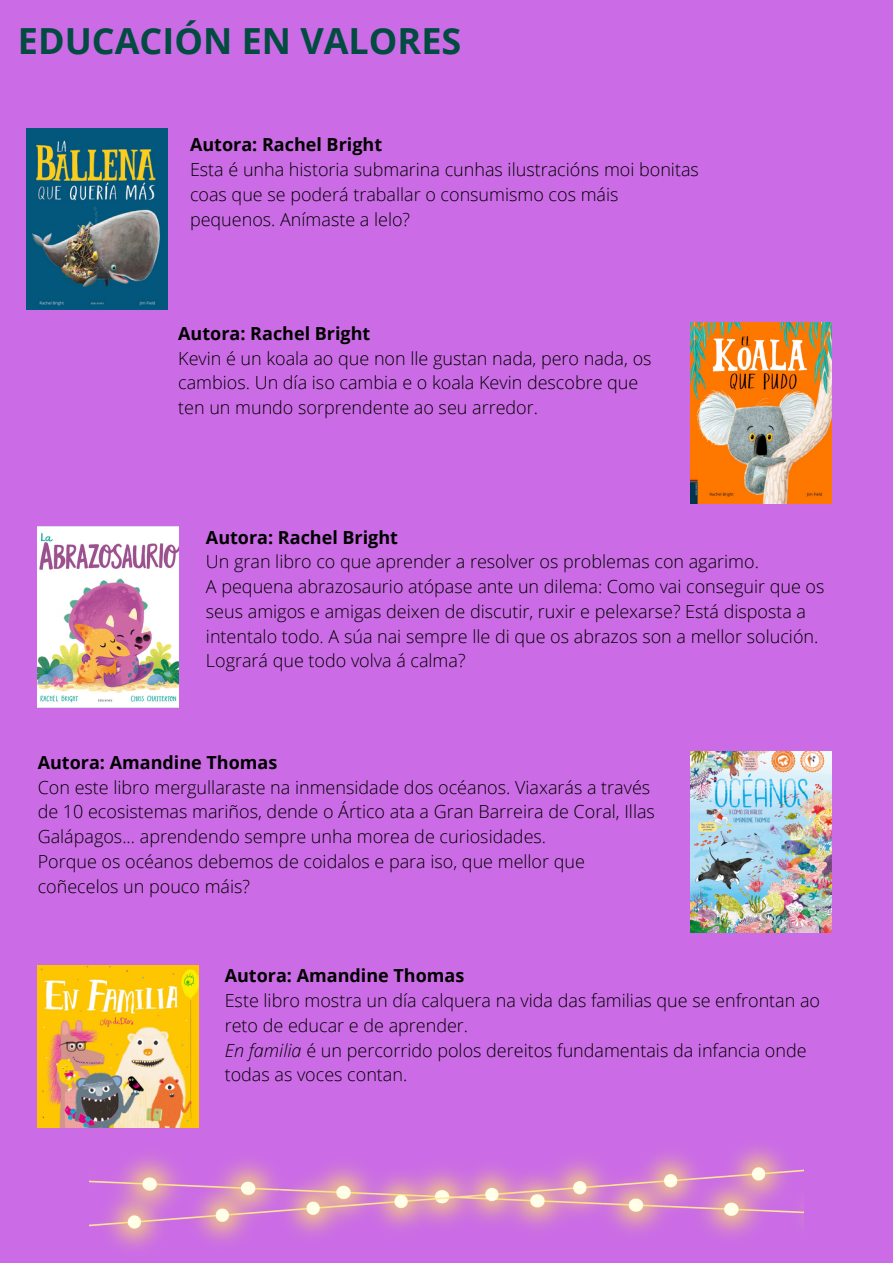
<style>
.page{position:relative;width:893px;height:1264px;background:#fff}
.page>*{position:absolute;margin:0;border:0;box-sizing:border-box;transform-origin:0 0}
.t1{font:700 36px "Open Sans";color:#014b40}
.t2{font:300 18px/24.8px "Open Sans";color:#000}
.t3{font:700 18px "Open Sans";color:#000}
.s1{font-style:italic}
</style>
<div class="page">
<div style="left:0;top:0;width:892px;height:1262px;background:#cb6ce6"></div>
<img style="left:27px;top:128px;width:140px;height:181px">
<img style="left:690px;top:322px;width:141px;height:181px">
<img style="left:38px;top:526px;width:140px;height:181px">
<img style="left:690px;top:751px;width:141px;height:181px">
<img style="left:89px;top:1148px;width:714px;height:100px">
<img style="left:38px;top:965px;width:160px;height:162px">
<h1 class="t1" style="left:18px;top:15px;width:445px">EDUCACIÓN EN VALORES</h1>
<p class="t3" style="left:190px;top:132px;width:194px">Autora: Rachel Bright</p>
<p class="t2" style="left:190px;top:157px;width:510px">Esta é unha historia submarina cunhas ilustracións moi bonitas coas que se poderá traballar o consumismo cos máis pequenos. Anímaste a lelo?</p>
<p class="t3" style="left:178px;top:321px;width:194px">Autora: Rachel Bright</p>
<p class="t2" style="left:178px;top:345px;width:475px">Kevin é un koala ao que non lle gustan nada, pero nada, os cambios. Un día iso cambia e o koala Kevin descobre que ten un mundo sorprendente ao seu arredor.</p>
<p class="t3" style="left:206px;top:524px;width:194px">Autora: Rachel Bright</p>
<p class="t2" style="left:206px;top:549px;width:620px">Un gran libro co que aprender a resolver os problemas con agarimo.<br>A pequena abrazosaurio atópase ante un dilema: Como vai conseguir que os seus amigos e amigas deixen de discutir, ruxir e pelexarse? Está disposta a intentalo todo. A súa nai sempre lle di que os abrazos son a mellor solución.<br>Logrará que todo volva á calma?</p>
<p class="t3" style="left:38px;top:749px;width:241px">Autora: Amandine Thomas</p>
<p class="t2" style="left:38px;top:774px;width:618px">Con este libro mergullaraste na inmensidade dos océanos. Viaxarás a través de 10 ecosistemas mariños, dende o Ártico ata a Gran Barreira de Coral, Illas Galápagos... aprendendo sempre unha morea de curiosidades.<br>Porque os océanos debemos de coidalos e para iso, que mellor que coñecelos un pouco máis?</p>
<p class="t3" style="left:225px;top:963px;width:241px">Autora: Amandine Thomas</p>
<p class="t2" style="left:225px;top:987px;width:597px">Este libro mostra un día calquera na vida das familias que se enfrontan ao reto de educar e de aprender.<br><span class="s1">En familia</span> é un percorrido polos dereitos fundamentais da infancia onde todas as voces contan.</p>
</div>
